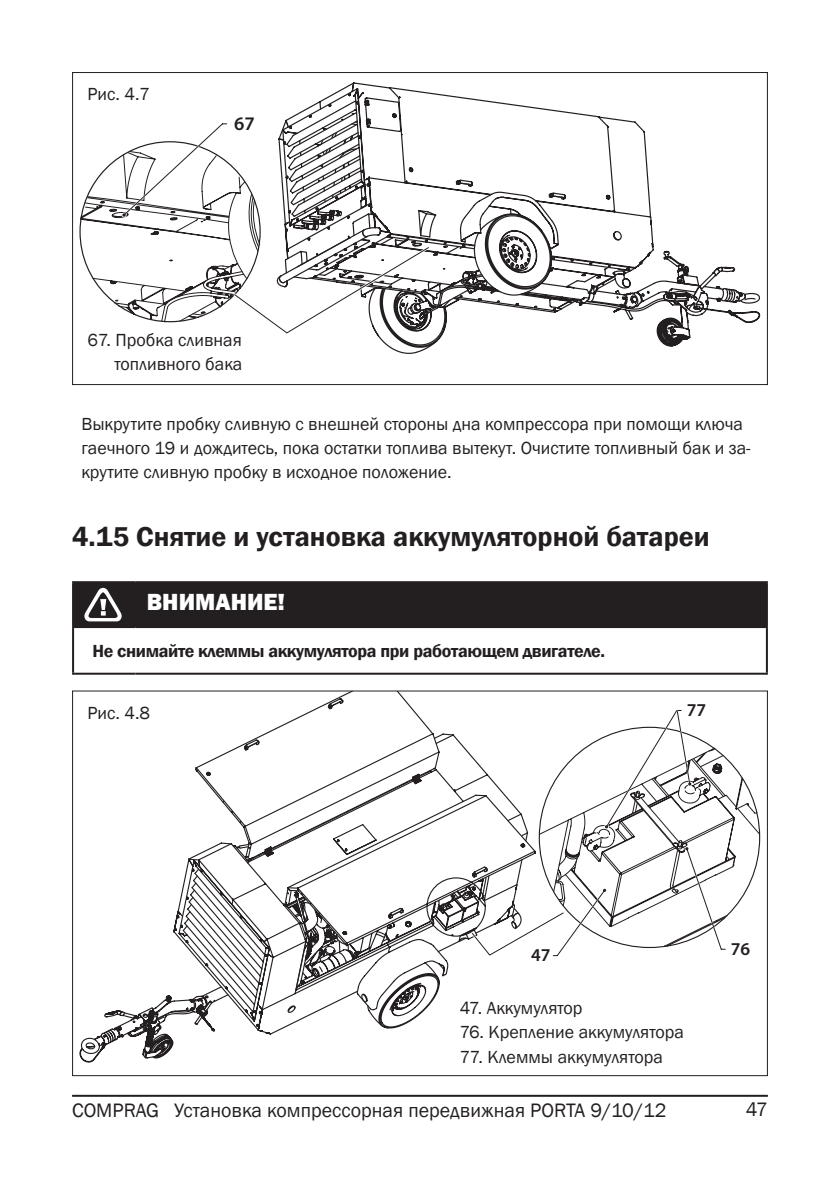
<style>
.page{position:relative;width:840px;height:1191px;background:#fff}
.page>*{position:absolute;margin:0;border:0;box-sizing:border-box;transform-origin:0 0}
.t1{font:600 28px "Franklin Gothic";color:#231f20}
.t2{font:800 24px "Franklin Gothic";color:#fff}
.t3{font:20px "Franklin Gothic";color:#231f20}
.t4{font:600 19.2px "Myriad Pro";color:#231f20}
.t5{font:600 18.2px "Myriad Pro";color:#231f20}
.t6{font:18px/24px "Franklin Gothic";color:#231f20;text-align:right}
.t7{font:600 18px "Franklin Gothic";letter-spacing:-.02em;color:#231f20}
</style>
<div class="page">
<hr style="left:72px;top:1094px;width:695px;height:2px;background:#231f20">
<svg style="left:80px;top:82px;width:679px;height:265px"></svg>
<svg style="left:268px;top:697px;width:164px;height:35px"></svg>
<svg style="left:195px;top:732px;width:276px;height:37px"></svg>
<svg style="left:79px;top:769px;width:412px;height:293px"></svg>
<svg style="left:471px;top:755px;width:80px;height:200px"></svg>
<svg style="left:551px;top:710px;width:208px;height:247px"></svg>
<hr style="left:72px;top:581px;width:63px;height:2px;background:#231f20">
<hr style="left:72px;top:583px;width:2px;height:43px;background:#231f20">
<hr style="left:135px;top:581px;width:632px;height:2px;background:#231f20">
<hr style="left:765px;top:583px;width:2px;height:43px;background:#231f20">
<hr style="left:72px;top:626px;width:63px;height:2px;background:#231f20">
<hr style="left:72px;top:628px;width:2px;height:44px;background:#231f20">
<hr style="left:135px;top:626px;width:632px;height:2px;background:#231f20">
<hr style="left:765px;top:628px;width:2px;height:44px;background:#231f20">
<hr style="left:72px;top:672px;width:63px;height:2px;background:#231f20">
<hr style="left:135px;top:672px;width:632px;height:2px;background:#231f20">
<div style="left:74px;top:583px;width:691px;height:43px;background:#231f20"></div>
<p class="t6" style="left:87px;top:83px;width:64px">Рис. 4.7</p>
<p class="t4" style="left:234px;top:111px;width:22px">67</p>
<p class="t6" style="left:87px;top:329px;width:156px">67. Пробка сливная топливного бака</p>
<p class="t6" style="left:81px;top:412px;width:670px;text-align:left">Выкрутите пробку сливную с внешней стороны дна компрессора при помощи ключа гаечного 19 и дождитесь, пока остатки топлива вытекут. Очистите топливный бак и за&shy;крутите сливную пробку в исходное положение.</p>
<h1 class="t1" style="left:72px;top:519px;width:639px">4.15 Снятие и установка аккумуляторной батареи</h1>
<h2 class="t2" style="left:147px;top:587px;width:140px">ВНИМАНИЕ!</h2>
<p class="t7" style="left:92px;top:639px;width:514px">Не снимайте клеммы аккумулятора при работающем двигателе.</p>
<p class="t6" style="left:87px;top:701px;width:64px">Рис. 4.8</p>
<p class="t5" style="left:686px;top:698px;width:21px">77</p>
<p class="t5" style="left:531px;top:943px;width:21px">47</p>
<p class="t6" style="left:459px;top:997px;width:124px">47. Аккумулятор</p>
<p class="t6" style="left:459px;top:1021px;width:226px">76. Крепление аккумулятора</p>
<p class="t6" style="left:459px;top:1044px;width:205px">77. Клеммы аккумулятора</p>
<p class="t5" style="left:730px;top:937px;width:21px">76</p>
<p class="t3" style="left:72px;top:1097px;width:595px">COMPRAG Установка компрессорная передвижная PORTA 9/10/12</p>
<p class="t3" style="left:745px;top:1096px;width:24px">47</p>
</div>
